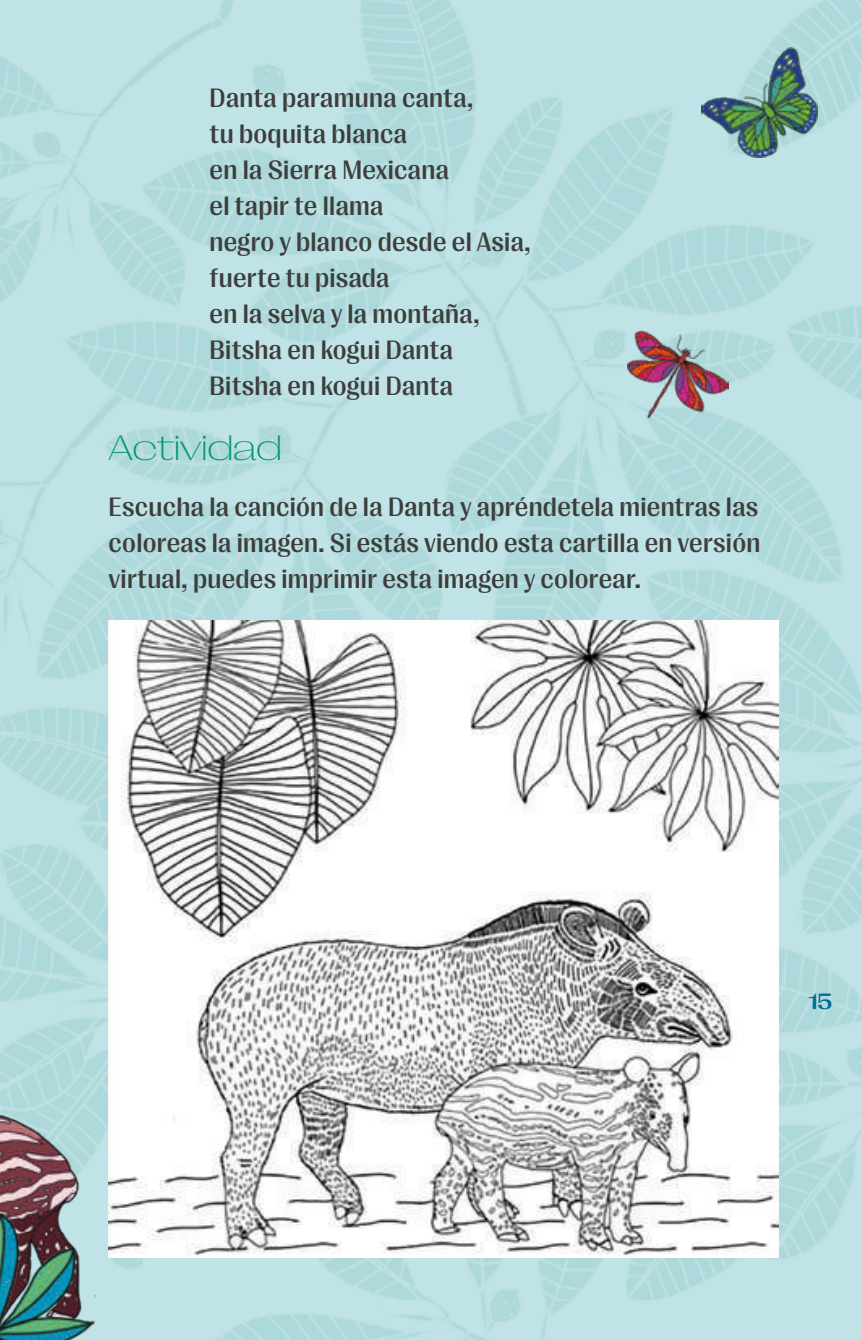
<style>
.page{position:relative;width:862px;height:1340px;background:#fff}
.page>*{position:absolute;margin:0;border:0;box-sizing:border-box;transform-origin:0 0}
.t1{font:36px "PP Right Gothic Spatial Fine";color:#019763}
.t2{font:500 27px/36px "PP Right Gothic";letter-spacing:.01em;color:#3d3d3c}
.t3{font:500 expanded 22.5px "PP Right Gothic";color:#006a93}
</style>
<div class="page">
<div style="left:0;top:0;width:861px;height:1339px;background:linear-gradient(to right,#b9dfe3,#b9dfe2)"></div>
<img style="left:0;top:1097px;width:95px;height:239px">
<img style="left:0;top:1213px;width:94px;height:126px">
<img style="left:108px;top:620px;width:670px;height:636px">
<img style="left:626px;top:303px;width:102px;height:114px">
<img style="left:701px;top:48px;width:115px;height:109px">
<p class="t2" style="left:209px;top:80px;width:322px">Danta paramuna canta,<br>tu boquita blanca<br>en la Sierra Mexicana<br>el tapir te llama<br>negro y blanco desde el Asia, fuerte tu pisada<br>en la selva y la montaña,<br>Bitsha en kogui Danta<br>Bitsha en kogui Danta</p>
<h1 class="t1" style="left:108px;top:428px;width:175px">Actividad</h1>
<p class="t2" style="left:108px;top:488px;width:653px;text-align:justify">Escucha la canción de la Danta y apréndetela mientras las coloreas la imagen. Si estás viendo esta cartilla en versión virtual, puedes imprimir esta imagen y colorear.</p>
<p class="t3" style="left:808px;top:989px;width:25px">15</p>
</div>
